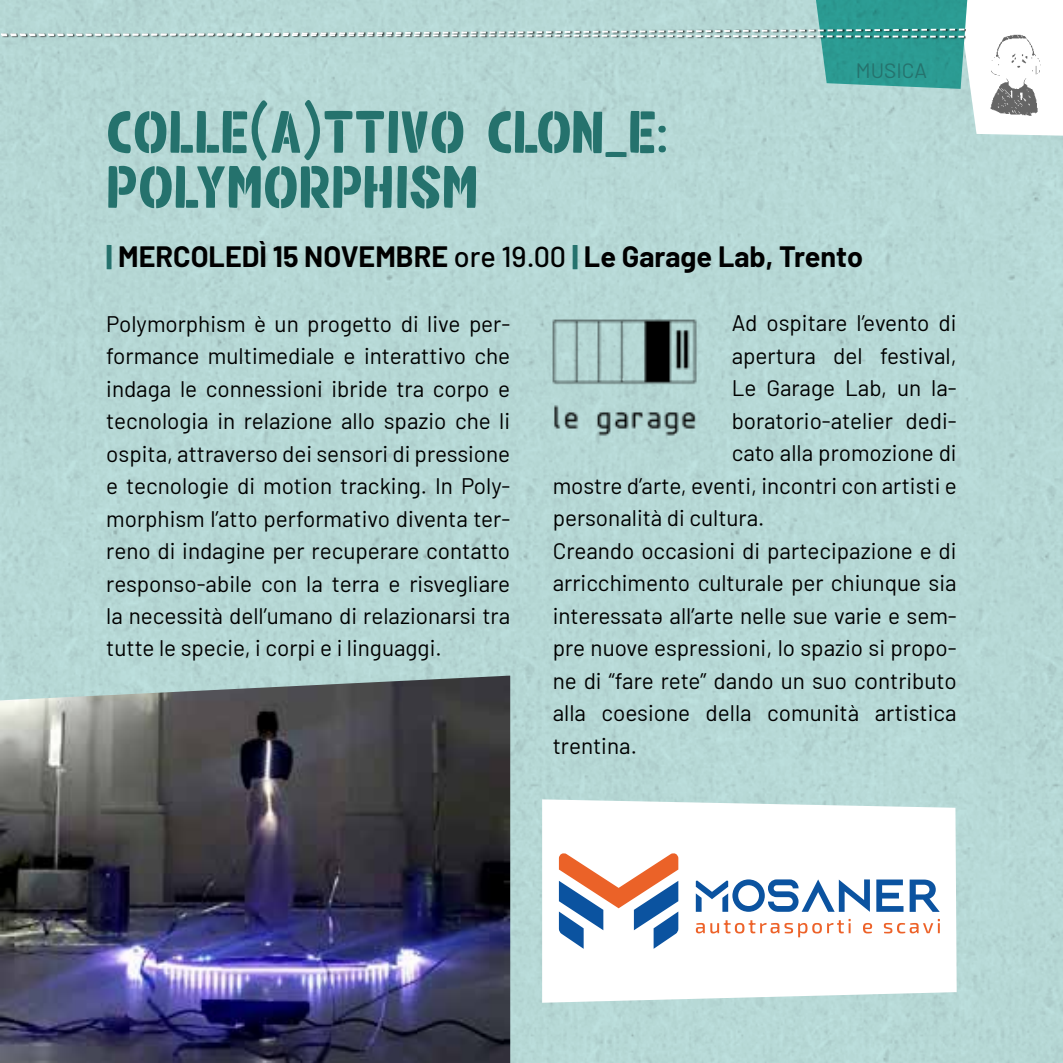
<style>
.page{position:relative;width:1063px;height:1063px;background:#b6d8d5}
.page>*{position:absolute;margin:0;border:0;box-sizing:border-box;transform-origin:0 0}
.t1{font:60px/55px "Alberto Stencil";color:#25726d}
.t2{font:700 28.75px "Barlow";color:#000}
.t3{font:22.5px/32.5px "Barlow";color:#000;text-align:justify}
.t4{font:20.75px "Barlow";color:#25726d}
.s1{font-weight:800;color:#25726d}
.s2{font-weight:500}
</style>
<div class="page">
<svg style="left:542px;top:799px;width:415px;height:204px;background:#f9fcfb"></svg>
<svg style="left:696px;top:879px;width:174px;height:33px;background:#9dbad9"></svg>
<svg style="left:876px;top:880px;width:27px;height:32px"></svg>
<svg style="left:910px;top:880px;width:30px;height:32px"></svg>
<svg style="left:696px;top:919px;width:155px;height:18px;background:#fbdfd3"></svg>
<svg style="left:863px;top:923px;width:9px;height:10px"></svg>
<svg style="left:884px;top:919px;width:56px;height:14px"></svg>
<svg style="left:555px;top:848px;width:123px;height:109px;background:#c9c0c5"></svg>
<img style="left:0;top:676px;width:510px;height:387px">
<img style="left:531px;top:302px;width:179px;height:138px">
<svg style="left:0;top:0;width:1063px;height:136px"></svg>
<h1 class="t1" style="left:106px;top:106px;width:563px">COLLE(A)TTIVO CLON_E:<br>POLYMORPHISM</h1>
<p class="t4" style="left:856px;top:55px;width:73px">MUSICA</p>
<p class="t2" style="left:106px;top:235px;width:758px"><span class="s1">|</span> MERCOLEDÌ 15 NOVEMBRE <span class="s2">ore 19.00</span> <span class="s1">|</span> Le Garage Lab, Trento</p>
<p class="t3" style="left:106px;top:305px;width:405px">Polymorphism è un progetto di live per&shy;formance multimediale e interattivo che indaga le connessioni ibride tra corpo e tecnologia in relazione allo spazio che li ospita, attraverso dei sensori di pressione e tecnologie di motion tracking. In Poly&shy;morphism l’atto performativo diventa ter&shy;reno di indagine per recuperare contatto responso-abile con la terra e risvegliare la necessità dell’umano di relazionarsi tra tutte le specie, i corpi e i linguaggi.</p>
<p class="t3" style="left:732px;top:305px;width:226px">Ad ospitare l’evento di</p>
<p class="t3" style="left:732px;top:338px;width:226px">apertura del festival,</p>
<p class="t3" style="left:732px;top:370px;width:227px">Le Garage Lab, un la-</p>
<p class="t3" style="left:732px;top:403px;width:227px">boratorio-atelier dedi-</p>
<p class="t3" style="left:732px;top:435px;width:227px">cato alla promozione di</p>
<p class="t3" style="left:553px;top:468px;width:405px">mostre d’arte, eventi, incontri con artisti e</p>
<p class="t3" style="left:553px;top:500px;width:213px">personalità di cultura.</p>
<p class="t3" style="left:553px;top:533px;width:405px">Creando occasioni di partecipazione e di</p>
<p class="t3" style="left:553px;top:565px;width:405px">arricchimento culturale per chiunque sia</p>
<p class="t3" style="left:553px;top:598px;width:405px">interessatə all’arte nelle sue varie e sem-</p>
<p class="t3" style="left:553px;top:630px;width:405px">pre nuove espressioni, lo spazio si propo-</p>
<p class="t3" style="left:553px;top:663px;width:405px">ne di “fare rete” dando un suo contributo</p>
<p class="t3" style="left:553px;top:695px;width:405px">alla coesione della comunità artistica</p>
<p class="t3" style="left:553px;top:728px;width:86px">trentina.</p>
</div>
